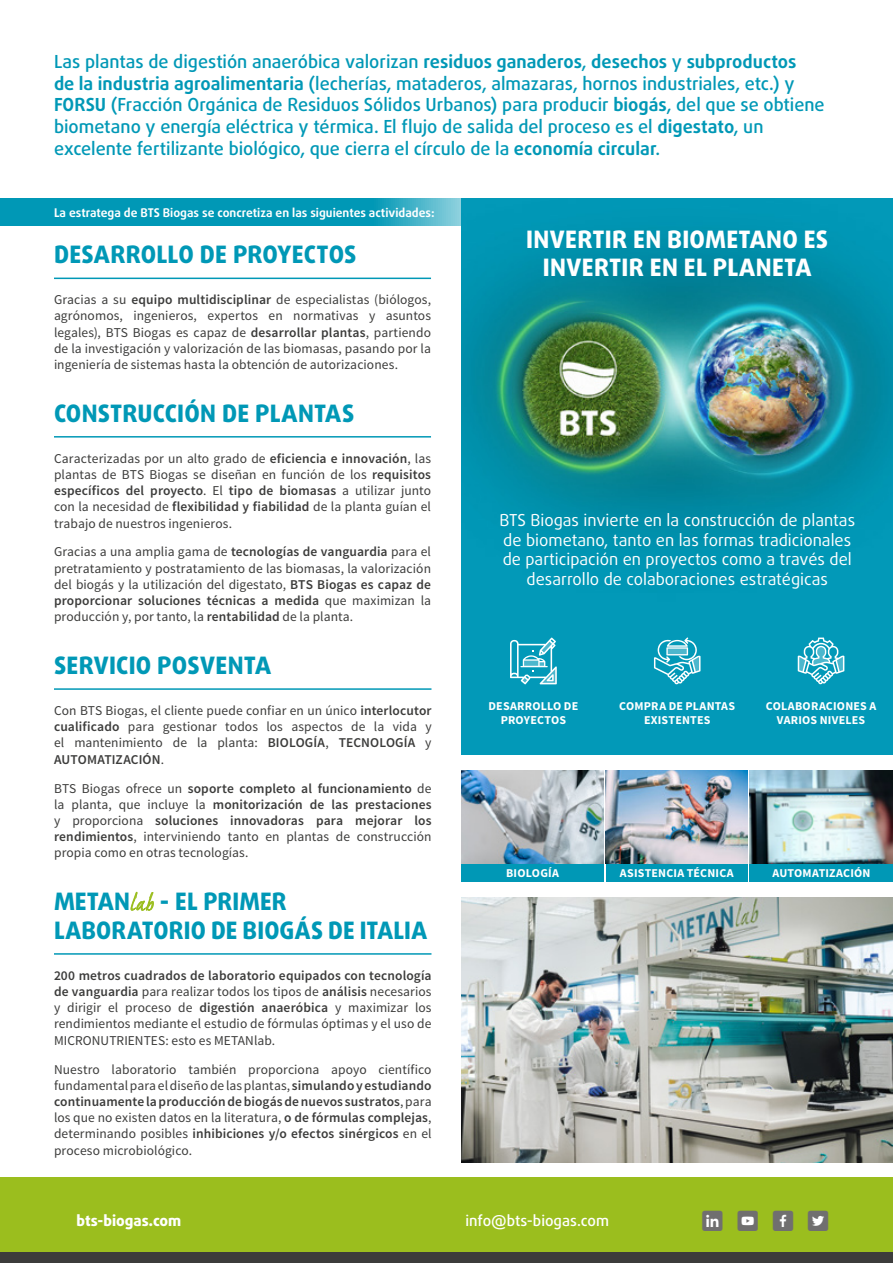
<style>
.page{position:relative;width:893px;height:1263px;background:#fff}
.page>*{position:absolute;margin:0;border:0;box-sizing:border-box;transform-origin:0 0}
.t1{font:800 24px/28.8px "Daxline OT";letter-spacing:.005em;color:#0098b6}
.t2{font:800 24px/28.8px "Daxline OT";letter-spacing:.015em;color:#fff;text-align:center}
.t3{font:500 18px/21.6px "Daxline OT";color:#0098b6}
.t4{font:18px "Social Shapes";color:#706f6f}
.t5{font:16.5px/19.8px "Daxline OT";color:#fff;text-align:center}
.t6{font:500 15px "Daxline OT";color:#fff}
.t7{font:800 15px "Daxline OT";color:#fff}
.t8{font:13.5px/16.2px "Source Sans Pro";letter-spacing:.005em;color:#3c3c3b;text-align:justify}
.t9{font:700 12px/14.4px "Source Sans Pro";letter-spacing:.015em;color:#fff;text-align:center}
.t10{font:700 12px "Daxline OT";color:#fff}
.s1{font-weight:700}
.s2{font-weight:600}
.s3{font-family:"Ex Ponto";font-weight:400;color:#9bbe1e}
</style>
<div class="page">
<hr style="left:54px;top:436px;width:377px;height:2px;background:#0098b6">
<hr style="left:54px;top:278px;width:377px;height:1px;background:#0098b6">
<svg style="left:0;top:198px;width:461px;height:28px;background:#0d9db9"></svg>
<hr style="left:54px;top:953px;width:377px;height:2px;background:#0098b6">
<hr style="left:54px;top:688px;width:377px;height:2px;background:#0098b6">
<img style="left:461px;top:198px;width:432px;height:557px">
<svg style="left:510px;top:637px;width:47px;height:47px"></svg>
<svg style="left:654px;top:637px;width:46px;height:47px;background:#4bb6cc"></svg>
<svg style="left:798px;top:637px;width:46px;height:47px;background:#50b8ce"></svg>
<img style="left:461px;top:897px;width:432px;height:265px">
<div style="left:606px;top:864px;width:142px;height:17px;background:#0098b6"></div>
<img style="left:606px;top:771px;width:142px;height:93px">
<div style="left:461px;top:864px;width:143px;height:17px;background:#0098b6"></div>
<img style="left:462px;top:771px;width:142px;height:93px">
<div style="left:750px;top:864px;width:143px;height:17px;background:#0098b6"></div>
<img style="left:750px;top:771px;width:143px;height:93px">
<div style="left:0;top:1178px;width:893px;height:85px;background:#9bbe1e"></div>
<div style="left:0;top:1252px;width:893px;height:11px;background:#3c3c3b"></div>
<div style="left:704px;top:1212px;width:15px;height:16px;background:#fff"></div>
<div style="left:774px;top:1212px;width:16px;height:16px;background:#fff"></div>
<div style="left:809px;top:1212px;width:16px;height:16px;background:#fff"></div>
<div style="left:739px;top:1212px;width:16px;height:16px;background:#fff"></div>
<p class="t3" style="left:54px;top:51px;width:772px">Las plantas de digestión anaeróbica valorizan <span class="s1">residuos ganaderos</span>, <span class="s1">desechos</span> y <span class="s1">subproductos<br>de la industria agroalimentaria</span> (lecherías, mataderos, almazaras, hornos industriales, etc.) y <span class="s1">FORSU</span> (Fracción Orgánica de Residuos Sólidos Urbanos) para producir <span class="s1">biogás</span>, del que se obtiene biometano y energía eléctrica y térmica. El flujo de salida del proceso es el <span class="s1">digestato</span>, un excelente fertilizante biológico, que cierra el círculo de la <span class="s1">economía circular</span>.</p>
<p class="t10" style="left:54px;top:204px;width:382px">La estratega de BTS Biogas se concretiza en las siguientes actividades:</p>
<p class="t1" style="left:54px;top:240px;width:304px">DESARROLLO DE PROYECTOS</p>
<p class="t8" style="left:54px;top:292px;width:379px">Gracias a su <span class="s2">equipo multidisciplinar</span> de especialistas (biólogos, agrónomos, ingenieros, expertos en normativas y asuntos legales), BTS Biogas es capaz de <span class="s2">desarrollar plantas</span>, partiendo de la investigación y valorización de las biomasas, pasando por la ingeniería de sistemas hasta la obtención de autorizaciones.</p>
<p class="t1" style="left:54px;top:399px;width:302px">CONSTRUCCIÓN DE PLANTAS</p>
<p class="t8" style="left:54px;top:450px;width:379px">Caracterizadas por un alto grado de <span class="s2">eficiencia e innovación</span>, las plantas de BTS Biogas se diseñan en función de los <span class="s2">requisitos específicos del proyecto</span>. El <span class="s2">tipo de biomasas</span> a utilizar junto con la necesidad de <span class="s2">flexibilidad y fiabilidad</span> de la planta guían el trabajo de nuestros ingenieros.</p>
<p class="t8" style="left:54px;top:544px;width:379px">Gracias a una amplia gama de <span class="s2">tecnologías de vanguardia</span> para el pretratamiento y postratamiento de las biomasas, la valorización del biogás y la utilización del digestato, <span class="s2">BTS Biogas es capaz de proporcionar soluciones técnicas a medida</span> que maximizan la producción y, por tanto, la <span class="s2">rentabilidad</span> de la planta.</p>
<p class="t1" style="left:54px;top:651px;width:218px">SERVICIO POSVENTA</p>
<p class="t8" style="left:54px;top:703px;width:379px">Con BTS Biogas, el cliente puede confiar en un único <span class="s2">interlocutor cualificado</span> para gestionar todos los aspectos de la vida y el mantenimiento de la planta: <span class="s2">BIOLOGÍA</span>, <span class="s2">TECNOLOGÍA</span> y <span class="s2">AUTOMATIZACIÓN</span>.</p>
<p class="t8" style="left:54px;top:780px;width:379px">BTS Biogas ofrece un <span class="s2">soporte completo al funcionamiento</span> de la planta, que incluye la <span class="s2">monitorización de las prestaciones </span>y proporciona <span class="s2">soluciones innovadoras para mejorar los rendimientos</span>, interviniendo tanto en plantas de construcción propia como en otras tecnologías.</p>
<p class="t1" style="left:54px;top:887px;width:375px">METAN<span class="s3">lab</span> - EL PRIMER<br>LABORATORIO DE BIOGÁS DE ITALIA</p>
<p class="t8" style="left:54px;top:967px;width:379px"><span class="s2">200 metros cuadrados de laboratorio equipados con tecnología de vanguardia</span> para realizar todos los tipos de <span class="s2">análisis</span> necesarios y dirigir el proceso de <span class="s2">digestión anaeróbica</span> y maximizar los rendimientos mediante el estudio de fórmulas óptimas y el uso de MICRONUTRIENTES: esto es METANlab.</p>
<p class="t8" style="left:54px;top:1061px;width:379px">Nuestro laboratorio también proporciona apoyo científico fundamental para el diseño de las plantas, <span class="s2">simulando y estudiando continuamente la producción de biogás de nuevos sustratos</span>, para los que no existen datos en la literatura, <span class="s2">o de fórmulas complejas</span>, determinando posibles <span class="s2">inhibiciones y/o efectos sinérgicos</span> en el proceso microbiológico.</p>
<p class="t2" style="left:526px;top:225px;width:303px">INVERTIR EN BIOMETANO ES<br>INVERTIR EN EL PLANETA</p>
<p class="t5" style="left:499px;top:510px;width:357px">BTS Biogas invierte en la construcción de plantas de biometano, tanto en las formas tradicionales de participación en proyectos como a través del desarrollo de colaboraciones estratégicas</p>
<p class="t9" style="left:488px;top:699px;width:91px">DESARROLLO DE<br>PROYECTOS</p>
<p class="t9" style="left:619px;top:699px;width:117px">COMPRA DE PLANTAS<br>EXISTENTES</p>
<p class="t9" style="left:766px;top:699px;width:112px">COLABORACIONES A<br>VARIOS NIVELES</p>
<p class="t9" style="left:506px;top:866px;width:55px">BIOLOGÍA</p>
<p class="t9" style="left:620px;top:866px;width:115px">ASISTENCIA TÉCNICA</p>
<p class="t9" style="left:772px;top:866px;width:100px">AUTOMATIZACIÓN</p>
<p class="t7" style="left:77px;top:1211px;width:106px">bts-biogas.com</p>
<p class="t6" style="left:465px;top:1211px;width:145px">info@bts-biogas.com</p>
<p class="t4" style="left:702px;top:1214px;width:129px">jùFÕ</p>
</div>
